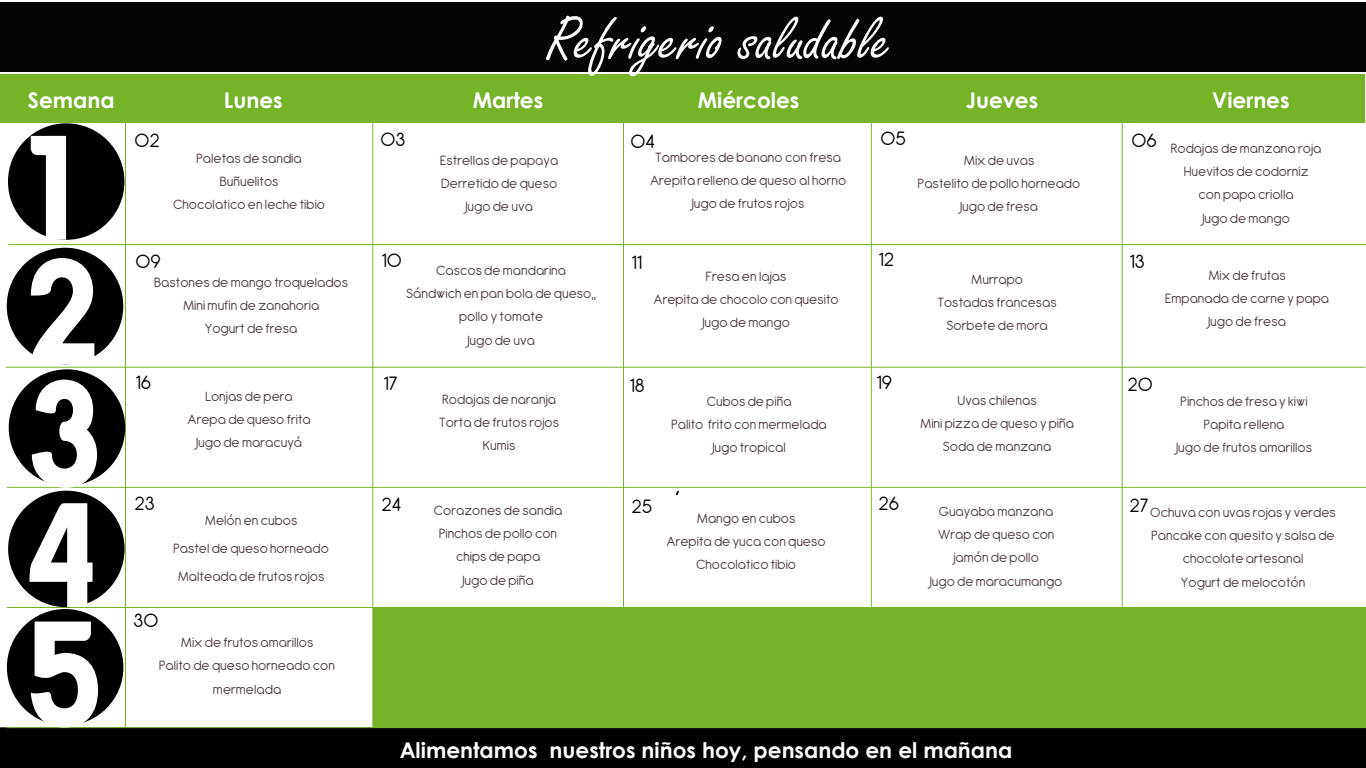
<style>
.page{position:relative;width:1366px;height:768px;background:#fff}
.page>*{position:absolute;margin:0;border:0;box-sizing:border-box;transform-origin:0 0}
.t1{font:148.3px/121.4px "Milocha";color:#fff;scale:.9 1}
.t2{font:66.5px "Freestyle Script";color:#fff}
.t3{font:700 21.6px "Century Gothic";color:#fff}
.t4{font:21px "Antipasto";color:#000}
.t5{font:14.6px/23.3px "Antipasto";color:#4d383a;text-align:center}
</style>
<div class="page">
<div style="left:0;top:2px;width:1366px;height:70px;background:#050505"></div>
<div style="left:0;top:727px;width:1366px;height:41px;background:#000"></div>
<div style="left:0;top:74px;width:1365px;height:49px;background:#77b329"></div>
<hr style="left:125px;top:122px;width:1px;height:605px;background:#77b329">
<hr style="left:373px;top:122px;width:1px;height:605px;background:#77b329">
<hr style="left:623px;top:123px;width:1px;height:605px;background:#77b329">
<hr style="left:871px;top:123px;width:1px;height:604px;background:#77b329">
<hr style="left:1122px;top:122px;width:1px;height:606px;background:#77b329">
<hr style="left:8px;top:244px;width:1358px;height:1px;background:#77b329">
<hr style="left:6px;top:367px;width:1359px;height:1px;background:#77b329">
<hr style="left:7px;top:607px;width:1359px;height:1px;background:#77b329">
<hr style="left:6px;top:727px;width:1360px;height:1px;background:#77b329">
<hr style="left:7px;top:487px;width:1359px;height:1px;background:#77b329">
<div style="left:8px;top:123px;width:116px;height:117px;background:#000;border-radius:50%"></div>
<div style="left:7px;top:248px;width:116px;height:116px;background:#000;border-radius:50%"></div>
<div style="left:9px;top:369px;width:116px;height:117px;background:#000;border-radius:50%"></div>
<div style="left:8px;top:491px;width:117px;height:116px;background:#000;border-radius:50%"></div>
<div style="left:7px;top:609px;width:116px;height:117px;background:#000;border-radius:50%"></div>
<div style="left:373px;top:607px;width:993px;height:121px;background:#77b329"></div>
<h2 class="t2" style="left:547px;top:4px;width:346px">Refrigerio saludable</h2>
<h3 class="t3" style="left:28px;top:83px;width:88px">Semana</h3>
<h3 class="t3" style="left:224px;top:84px;width:60px">Lunes</h3>
<h3 class="t3" style="left:473px;top:84px;width:72px">Martes</h3>
<h3 class="t3" style="left:698px;top:84px;width:103px">Miércoles</h3>
<h3 class="t3" style="left:966px;top:84px;width:74px">Jueves</h3>
<h3 class="t3" style="left:1212px;top:84px;width:79px">Viernes</h3>
<h1 class="t1" style="left:27px;top:128px;width:84px">1<br>2<br>3<br>4<br>5</h1>
<h3 class="t3" style="left:400px;top:734px;width:614px">Alimentamos nuestros niños hoy, pensando en el mañana</h3>
<h3 class="t4" style="left:881px;top:126px;width:27px">05</h3>
<h3 class="t4" style="left:1131px;top:128px;width:27px">06</h3>
<h3 class="t4" style="left:135px;top:128px;width:27px">02</h3>
<h3 class="t4" style="left:381px;top:127px;width:26px">03</h3>
<h3 class="t4" style="left:631px;top:129px;width:26px">04</h3>
<p class="t5" style="left:918px;top:149px;width:164px">Mix de uvas<br>Pastelito de pollo horneado<br>Jugo de fresa</p>
<p class="t5" style="left:1171px;top:137px;width:152px">Rodajas de manzana roja<br>Huevitos de codorniz con papa criolla<br>Jugo de mango</p>
<p class="t5" style="left:650px;top:146px;width:198px">Tambores de banano con fresa<br>Arepita rellena de queso al horno<br>Jugo de frutos rojos</p>
<p class="t5" style="left:173px;top:147px;width:153px">Paletas de sandia<br>Buñuelitos<br>Chocolatico en leche tibio</p>
<p class="t5" style="left:440px;top:149px;width:120px">Estrellas de papaya<br>Derretido de queso<br>Jugo de uva</p>
<h3 class="t4" style="left:879px;top:247px;width:17px">12</h3>
<h3 class="t4" style="left:1130px;top:249px;width:17px">13</h3>
<h3 class="t4" style="left:382px;top:248px;width:22px">10</h3>
<h3 class="t4" style="left:136px;top:249px;width:27px">09</h3>
<h3 class="t4" style="left:632px;top:250px;width:12px">11</h3>
<p class="t5" style="left:406px;top:259px;width:192px">Cascos de mandarina<br>Sándwich en pan bola de queso,, pollo y tomate<br>Jugo de uva</p>
<p class="t5" style="left:937px;top:268px;width:121px">Murrapo<br>Tostadas francesas<br>Sorbete de mora</p>
<p class="t5" style="left:1165px;top:264px;width:166px">Mix de frutas<br>Empanada de carne y papa<br>Jugo de fresa</p>
<p class="t5" style="left:654px;top:265px;width:187px">Fresa en lajas<br>Arepita de chocolo con quesito<br>Jugo de mango</p>
<p class="t5" style="left:154px;top:271px;width:195px">Bastones de mango troquelados<br>Mini mufin de zanahoria<br>Yogurt de fresa</p>
<h3 class="t4" style="left:136px;top:370px;width:17px">16</h3>
<h3 class="t4" style="left:630px;top:373px;width:17px">18</h3>
<h3 class="t4" style="left:877px;top:370px;width:17px">19</h3>
<h3 class="t4" style="left:1128px;top:372px;width:27px">20</h3>
<h3 class="t4" style="left:383px;top:371px;width:16px">17</h3>
<p class="t5" style="left:188px;top:385px;width:125px">Lonjas de pera<br>Arepa de queso frita<br>Jugo de maracuyá</p>
<p class="t5" style="left:439px;top:388px;width:121px">Rodajas de naranja<br>Torta de frutos rojos<br>Kumis</p>
<p class="t5" style="left:671px;top:390px;width:157px">Cubos de piña<br>Palito frito con mermelada<br>Jugo tropical</p>
<p class="t5" style="left:920px;top:389px;width:156px">Uvas chilenas<br>Mini pizza de queso y piña<br>Soda de manzana</p>
<p class="t5" style="left:1176px;top:390px;width:137px">Pinchos de fresa y kiwi<br>Papita rellena<br>Jugo de frutos amarillos</p>
<h3 class="t4" style="left:134px;top:491px;width:22px">23</h3>
<h3 class="t4" style="left:381px;top:492px;width:21px">24</h3>
<h3 class="t4" style="left:632px;top:494px;width:22px">25</h3>
<h3 class="t4" style="left:879px;top:491px;width:22px">26</h3>
<h3 class="t4" style="left:1129px;top:493px;width:20px">27</h3>
<p class="t5" style="left:173px;top:507px;width:157px;line-height:28px">Melón en cubos<br>Pastel de queso horneado<br>Malteada de frutos rojos</p>
<p class="t5" style="left:434px;top:499px;width:130px">Corazones de sandia<br>Pinchos de pollo con chips de papa<br>Jugo de piña</p>
<p class="t5" style="left:667px;top:507px;width:161px">Mango en cubos<br>Arepita de yuca con queso<br>Chocolatico tibio</p>
<p class="t5" style="left:930px;top:500px;width:134px">Guayaba manzana<br>Wrap de queso con jamón de pollo<br>Jugo de maracumango</p>
<p class="t5" style="left:1150px;top:501px;width:187px">Ochuva con uvas rojas y verdes<br>Pancake con quesito y salsa de chocolate artesanal<br>Yogurt de melocotón</p>
<h3 class="t4" style="left:133px;top:608px;width:26px">30</h3>
<p class="t5" style="left:159px;top:631px;width:177px">Mix de frutos amarillos<br>Palito de queso horneado con mermelada</p>
</div>
